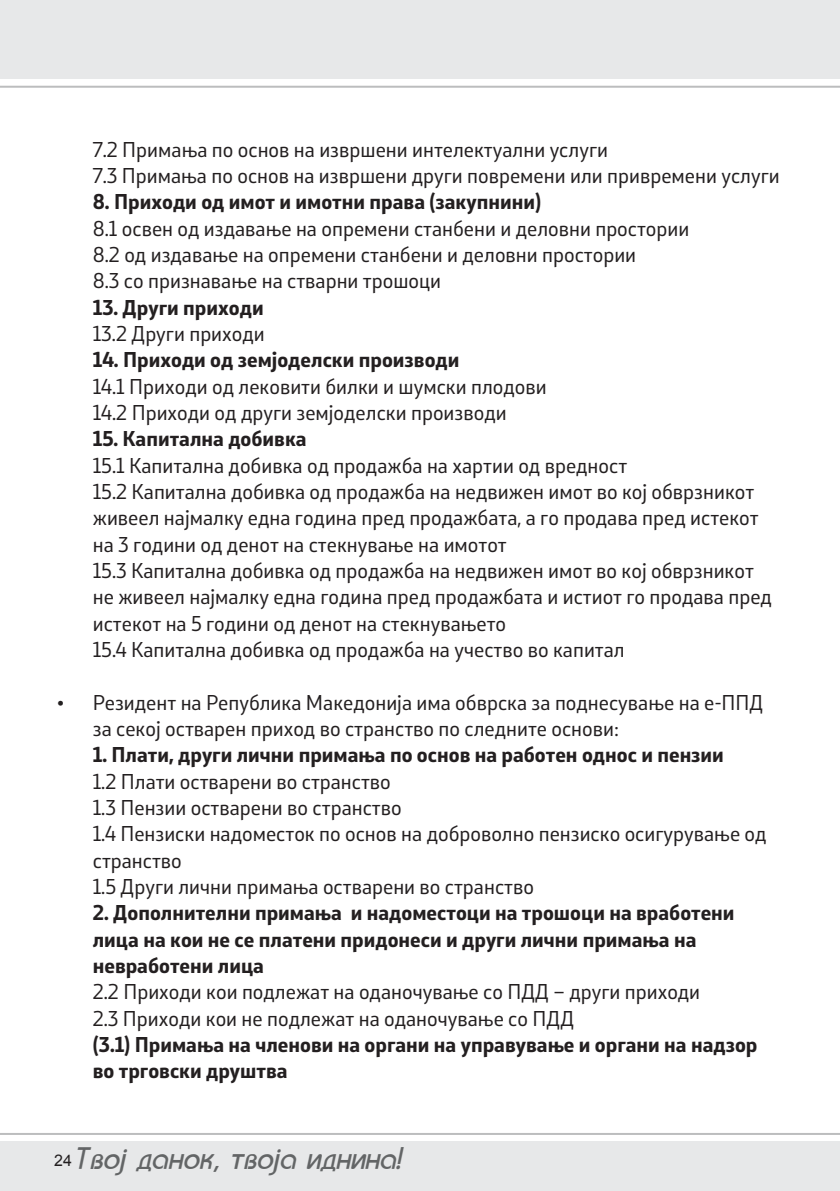
<style>
.page{position:relative;width:840px;height:1191px;background:#fff}
.page>*{position:absolute;margin:0;border:0;box-sizing:border-box;transform-origin:0 0}
.t1{font:italic 34px "C Bahamas";color:#636566}
.t2{font:20px/26.4px "Stobi Sans";color:#231f20}
.t3{font:700 20px/26.4px "Stobi Sans";color:#231f20}
.s1{font-family:"Arial";font-style:normal;font-size:16px;color:#231f20}
</style>
<div class="page">
<div style="left:0;top:1141px;width:839px;height:50px;background:#e7e8e9"></div>
<hr style="left:0;top:1133px;width:839px;height:2px;background:#bcbdbe">
<div style="left:0;top:0;width:839px;height:79px;background:#e7e8e9"></div>
<hr style="left:0;top:86px;width:839px;height:2px;background:#bcbdbe">
<p class="t2" style="left:93px;top:136px;width:688px">7.2 Примања по основ на извршени интелектуални услуги<br>7.3 Примања по основ на извршени други повремени или привремени услуги</p>
<p class="t3" style="left:93px;top:188px;width:449px">8. Приходи од имот и имотни права (закупнини)</p>
<p class="t2" style="left:93px;top:215px;width:597px">8.1 освен од издавање на опремени станбени и деловни простории<br>8.2 од издавање на опремени станбени и деловни простории<br>8.3 со признавање на стварни трошоци</p>
<p class="t3" style="left:93px;top:294px;width:172px">13. Други приходи</p>
<p class="t2" style="left:93px;top:320px;width:173px">13.2 Други приходи</p>
<p class="t3" style="left:93px;top:346px;width:368px">14. Приходи од земјоделски производи</p>
<p class="t2" style="left:93px;top:372px;width:455px">14.1 Приходи од лековити билки и шумски плодови<br>14.2 Приходи од други земјоделски производи</p>
<p class="t3" style="left:93px;top:425px;width:215px">15. Капитална добивка</p>
<p class="t2" style="left:93px;top:451px;width:680px">15.1 Капитална добивка од продажба на хартии од вредност<br>15.2 Капитална добивка од продажба на недвижен имот во кој обврзникот живеел најмалку една година пред продажбата, а го продава пред истекот на 3 години од денот на стекнување на имотот<br>15.3 Капитална добивка од продажба на недвижен имот во кој обврзникот не живеел најмалку една година пред продажбата и истиот го продава пред истекот на 5 години од денот на стекнувањето<br>15.4 Капитална добивка од продажба на учество во капитал</p>
<p class="t2" style="left:93px;top:688px;width:671px;text-indent:-36px">• Резидент на Република Македонија има обврска за поднесување на е-ППД за секој остварен приход во странство по следните основи:</p>
<p class="t3" style="left:93px;top:741px;width:632px">1. Плати, други лични примања по основ на работен однос и пензии</p>
<p class="t2" style="left:93px;top:767px;width:675px">1.2 Плати остварени во странство<br>1.3 Пензии остварени во странство<br>1.4 Пензиски надоместок по основ на доброволно пензиско осигурување од странство<br>1.5 Други лични примања остварени во странство</p>
<p class="t3" style="left:93px;top:899px;width:643px">2. Дополнителни примања и надоместоци на трошоци на вработени лица на кои не се платени придонеси и други лични примања на невработени лица</p>
<p class="t2" style="left:93px;top:978px;width:608px">2.2 Приходи кои подлежат на оданочување со ПДД – други приходи<br>2.3 Приходи кои не подлежат на оданочување со ПДД</p>
<p class="t3" style="left:93px;top:1030px;width:665px">(3.1) Примања на членови на органи на управување и органи на надзор во трговски друштва</p>
<h1 class="t1" style="left:54px;top:1145px;width:351px"><span class="s1">24</span>Tvoj danok, tvoja idnina!</h1>
</div>
